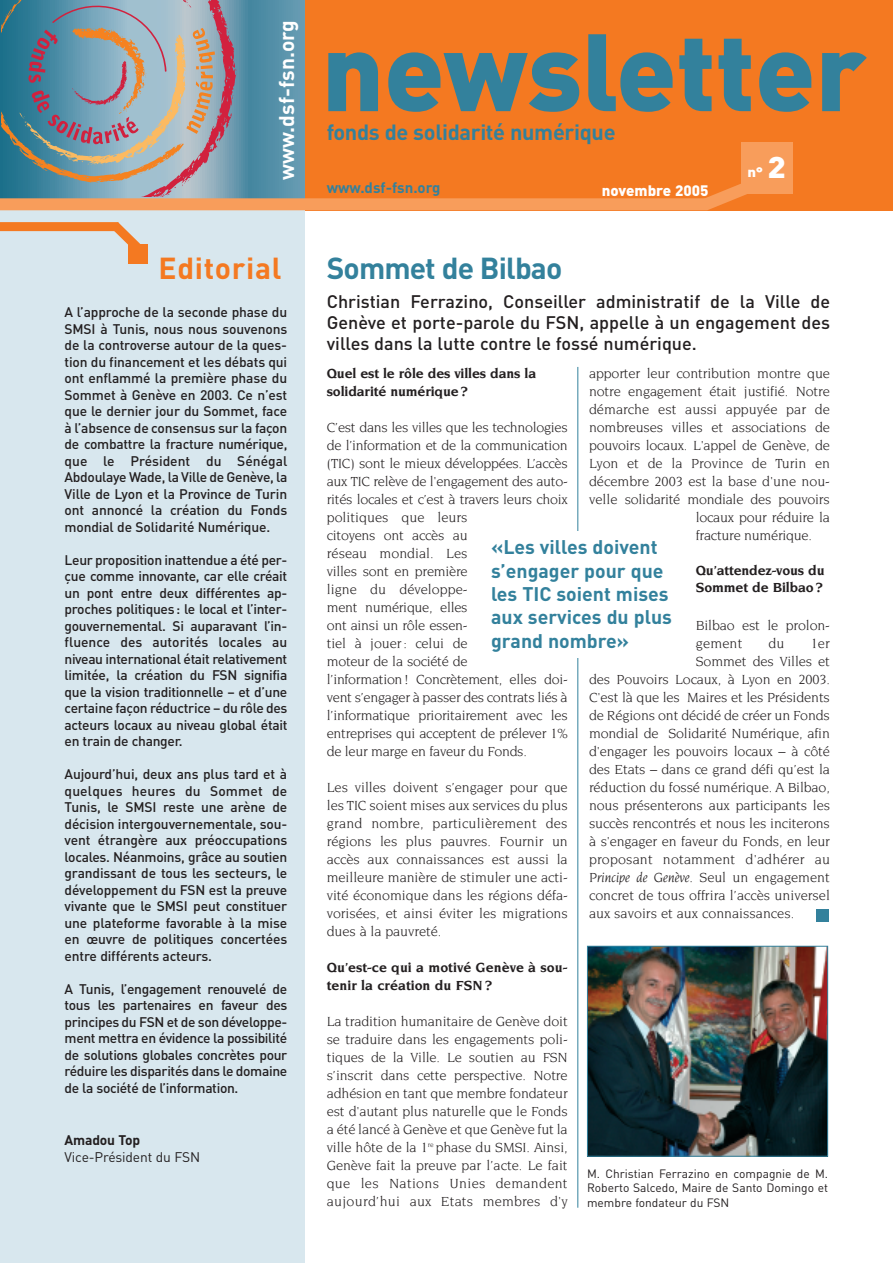
<style>
.page{position:relative;width:893px;height:1263px;background:#fff}
.page>*{position:absolute;margin:0;border:0;box-sizing:border-box;transform-origin:0 0}
.t1{font:900 108px "DIN";color:#33819c}
.t2{font:700 30px "DIN";letter-spacing:-.03em;color:#33819c}
.t3{font:700 30px "DIN";letter-spacing:.02em;color:#f47921}
.t4{font:700 21.75px "DIN";letter-spacing:-.015em;color:#33819c}
.t5{font:700 21px "DIN";color:#fff}
.t6{font:700 19.5px/23.4px "DIN";color:#33819c}
.t7{font:500 18px/21px "DIN";color:#231f20;text-align:justify}
.t8{font:700 15px "DIN";color:#33819c}
.t9{font:900 15px "DIN";color:#fff}
.t10{font:14.25px/18px "Novarese";letter-spacing:-.01em;color:#231f20}
.t11{font:700 14.25px/18px "Novarese";letter-spacing:-.01em;color:#231f20}
.t12{font:14.25px "Novarese";letter-spacing:.01em;color:#231f20}
.t13{font:500 13.8px/16.5px "DIN";letter-spacing:-.02em;color:#231f20;text-align:justify}
.t14{font:13.8px "DIN";letter-spacing:-.01em;color:#231f20}
.t15{font:700 13.8px "DIN";letter-spacing:-.01em;color:#231f20}
.t16{font:900 13.5px "DIN";color:#fff;scale:1.11 1}
.t17{font:12px/14.4px "DIN";color:#231f20;text-align:justify}
.s1{font-size:29.7px}
.s2{font-style:italic}
</style>
<div class="page">
<div style="left:298px;top:0;width:595px;height:210px;background:#f47921"></div>
<div style="left:0;top:204px;width:304px;height:1059px;background:#d8e7ee"></div>
<div style="left:128px;top:244px;width:20px;height:19px;background:#f47921"></div>
<svg style="left:102px;top:222px;width:38px;height:23px"></svg>
<img style="left:589px;top:948px;width:237px;height:206px">
<div style="left:587px;top:946px;width:241px;height:210px;border:1px solid #33819c"></div>
<svg style="left:689px;top:184px;width:82px;height:27px"></svg>
<div style="left:741px;top:142px;width:51px;height:51px;background:#f89d5b"></div>
<div style="left:0;top:222px;width:118px;height:9px;background:#f47921"></div>
<svg style="left:0;top:0;width:304px;height:198px;background:#538fa7"></svg>
<div style="left:0;top:198px;width:707px;height:12px;background:#f89d5b"></div>
<svg style="left:1px;top:0;width:235px;height:196px;background:#8897a0"></svg>
<hr style="left:577px;top:367px;width:1px;height:841px;background:#33819c">
<div style="left:816px;top:909px;width:13px;height:12px;background:#33819c"></div>
<h3 class="t5" style="left:275px;top:180px;width:161px;rotate:-90deg">www.dsf-fsn.org</h3>
<h2 class="t3" style="left:159px;top:252px;width:124px">Editorial</h2>
<p class="t13" style="left:65px;top:304px;width:224px">A l’approche de la seconde phase du SMSI à Tunis, nous nous souvenons de la controverse autour de la ques&shy;tion du financement et les débats qui ont enflammé la première phase du Sommet à Genève en 2003. Ce n’est que le dernier jour du Sommet, face à l’absence de consensus sur la façon de combattre la fracture numérique, que le Président du Sénégal Abdoulaye Wade, la Ville de Genève, la Ville de Lyon et la Province de Turin ont annoncé la création du Fonds mondial de Solidarité Numérique.</p>
<p class="t13" style="left:65px;top:552px;width:224px">Leur proposition inattendue a été per&shy;çue comme innovante, car elle créait un pont entre deux différentes ap&shy;proches politiques: le local et l’inter&shy;gouvernemental. Si auparavant l’in&shy;fluence des autorités locales au niveau international était relativement limitée, la création du FSN signifia que la vision traditionnelle – et d’une certaine façon réductrice – du rôle des acteurs locaux au niveau global était en train de changer.</p>
<p class="t13" style="left:65px;top:766px;width:224px">Aujourd’hui, deux ans plus tard et à quelques heures du Sommet de Tunis, le SMSI reste une arène de décision intergouvernementale, sou&shy;vent étrangère aux préoccupations locales. Néanmoins, grâce au soutien grandissant de tous les secteurs, le développement du FSN est la preuve vivante que le SMSI peut constituer une plateforme favorable à la mise en œuvre de politiques concertées entre différents acteurs.</p>
<p class="t13" style="left:65px;top:981px;width:224px">A Tunis, l’engagement renouvelé de tous les partenaires en faveur des principes du FSN et de son développe&shy;ment mettra en évidence la possibilité de solutions globales concrètes pour réduire les disparités dans le domaine de la société de l’information.</p>
<p class="t15" style="left:65px;top:1132px;width:77px">Amadou Top</p>
<p class="t14" style="left:65px;top:1149px;width:137px">Vice-Président du FSN</p>
<h1 class="t1" style="left:322px;top:11px;width:547px">newsletter</h1>
<h3 class="t4" style="left:327px;top:120px;width:290px">fonds de solidarité numérique</h3>
<p class="t8" style="left:327px;top:179px;width:115px">www.dsf-fsn.org</p>
<p class="t9" style="left:602px;top:182px;width:108px">novembre 2005</p>
<p class="t16" style="left:747px;top:165px;width:36px">n° <span class="s1">2</span></p>
<h2 class="t2" style="left:327px;top:252px;width:237px">Sommet de Bilbao</h2>
<p class="t7" style="left:327px;top:292px;width:505px">Christian Ferrazino, Conseiller administratif de la Ville de Genève et porte-parole du FSN, appelle à un engagement des villes dans la lutte contre le fossé numérique.</p>
<p class="t10" style="left:589px;top:365px;width:242px">apporter leur contribution montre que</p>
<p class="t10" style="left:589px;top:383px;width:242px">notre engagement était justifié. Notre</p>
<p class="t10" style="left:589px;top:401px;width:243px">démarche est aussi appuyée par de</p>
<p class="t10" style="left:589px;top:419px;width:242px">nombreuses villes et associations de</p>
<p class="t10" style="left:589px;top:437px;width:242px">pouvoirs locaux. L'appel de Genève, de</p>
<p class="t10" style="left:589px;top:455px;width:243px">Lyon et de la Province de Turin en</p>
<p class="t10" style="left:589px;top:473px;width:242px">décembre 2003 est la base d'une nou-</p>
<p class="t10" style="left:589px;top:491px;width:242px">velle solidarité mondiale des pouvoirs</p>
<p class="t10" style="left:696px;top:509px;width:136px">locaux pour réduire la</p>
<p class="t10" style="left:696px;top:527px;width:118px">fracture numérique.</p>
<p class="t11" style="left:696px;top:563px;width:130px;line-height:17.1px">Qu’attendez-vous du<br>Sommet de Bilbao ?</p>
<p class="t10" style="left:696px;top:617px;width:136px">Bilbao est le prolon&shy;gement</p>
<p class="t11" style="left:327px;top:365px;width:211px">Quel est le rôle des villes dans la solidarité numérique ?</p>
<p class="t10" style="left:327px;top:419px;width:242px">C’est dans les villes que les technologies de l’information et de la communication (TIC) sont le mieux développées. L’accès aux TIC relève de l'engagement des auto&shy;rités locales et c’est à travers leurs choix politiques que leurs<br>citoyens ont accès au<br>réseau mondial. Les<br>villes sont en première<br>ligne du développe-<br>ment numérique, elles<br>ont ainsi un rôle essen-<br>tiel à jouer: celui de<br>moteur de la société de<br>l’information! Concrètement, elles doi&shy;vent s’engager à passer des contrats liés à l’informatique prioritairement avec les entreprises qui acceptent de prélever 1% de leur marge en faveur du Fonds.</p>
<p class="t10" style="left:327px;top:779px;width:243px;text-align:justify">Les villes doivent s’engager pour que les TIC soient mises aux services du plus grand nombre, particulièrement des régions les plus pauvres. Fournir un accès aux connaissances est aussi la meilleure manière de stimuler une acti&shy;vité économique dans les régions défa&shy;vorisées, et ainsi éviter les migrations dues à la pauvreté.</p>
<p class="t11" style="left:327px;top:959px;width:242px">Qu’est-ce qui a motivé Genève à sou&shy;tenir la création du FSN ?</p>
<p class="t10" style="left:327px;top:1013px;width:243px;text-align:justify">La tradition humanitaire de Genève doit se traduire dans les engagements poli&shy;tiques de la Ville. Le soutien au FSN s’inscrit dans cette perspective. Notre adhésion en tant que membre fondateur est d'autant plus naturelle que le Fonds a été lancé à Genève et que Genève fut la ville hôte de la 1<sup>re</sup> phase du SMSI. Ainsi, Genève fait la preuve par l’acte. Le fait que les Nations Unies demandent aujourd’hui aux Etats membres d'y</p>
<h3 class="t6" style="left:491px;top:536px;width:182px">«Les villes doivent s’engager pour que les TIC soient mises aux services du plus grand nombre»</h3>
<p class="t10" style="left:769px;top:635px;width:17px">du</p>
<p class="t10" style="left:811px;top:635px;width:21px">1er</p>
<p class="t10" style="left:696px;top:653px;width:136px">Sommet des Villes et</p>
<p class="t10" style="left:589px;top:671px;width:242px">des Pouvoirs Locaux, à Lyon en 2003.</p>
<p class="t10" style="left:589px;top:689px;width:242px">C'est là que les Maires et les Présidents</p>
<p class="t10" style="left:589px;top:707px;width:242px">de Régions ont décidé de créer un Fonds</p>
<p class="t10" style="left:589px;top:725px;width:242px">mondial de Solidarité Numérique, afin</p>
<p class="t10" style="left:589px;top:743px;width:242px">d'engager les pouvoirs locaux – à côté</p>
<p class="t10" style="left:589px;top:761px;width:242px">des Etats – dans ce grand défi qu’est la</p>
<p class="t10" style="left:589px;top:779px;width:242px">réduction du fossé numérique. A Bilbao,</p>
<p class="t10" style="left:589px;top:797px;width:243px">nous présenterons aux participants les</p>
<p class="t10" style="left:589px;top:815px;width:242px">succès rencontrés et nous les inciterons</p>
<p class="t10" style="left:589px;top:833px;width:242px">à s'engager en faveur du Fonds, en leur</p>
<p class="t12" style="left:589px;top:854px;width:242px">proposant notamment d'adhérer au</p>
<p class="t10" style="left:589px;top:869px;width:242px"><span class="s2">Principe de Genève</span>. Seul un engagement</p>
<p class="t10" style="left:589px;top:887px;width:242px">concret de tous offrira l’accès universel</p>
<p class="t10" style="left:589px;top:905px;width:207px">aux savoirs et aux connaissances.</p>
<p class="t17" style="left:587px;top:1167px;width:243px">M. Christian Ferrazino en compagnie de M.<br>Roberto Salcedo, Maire de Santo Domingo et membre fondateur du FSN</p>
</div>
